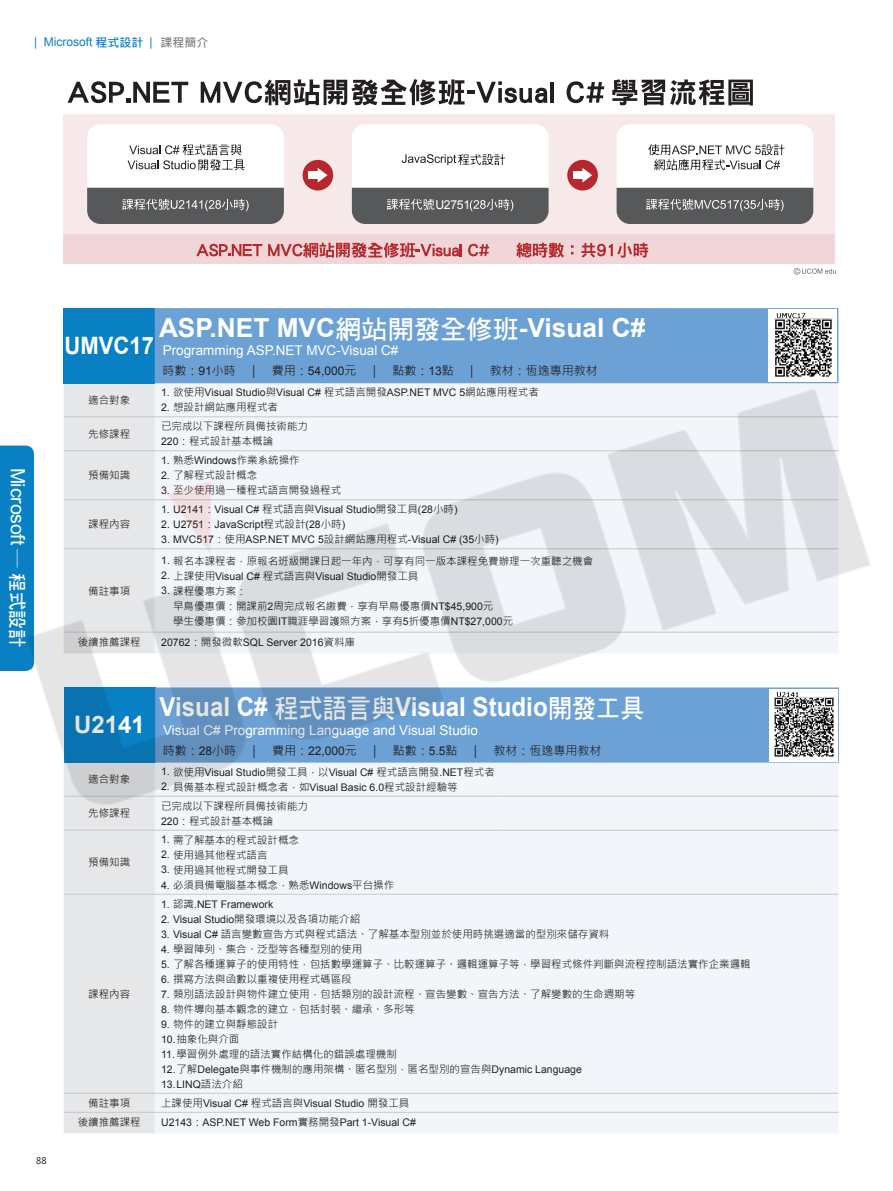
<style>
.page{position:relative;width:893px;height:1191px;background:#fff}
.page>*{position:absolute;margin:0;border:0;box-sizing:border-box;transform-origin:0 0}
.t1{font:700 26.25px "Arial";color:#fff;scale:.92 1}
.t2{font:700 26.25px "Arial";color:#fff}
.t3{font:700 24px "Arial";color:#fff;scale:.92 1}
.t4{font:700 24px "Arial";color:#fff}
.t5{font:19.5px "DF Hei Md WINP HK BF";color:#fff}
.t6{font:13.5px "Arial";color:#fff}
.t7{font:12.3px "Arial";letter-spacing:-.025em;color:#fff}
.t8{font:12px "Microsoft Jheng Hei";color:#231f20}
.t9{font:12px "Arial";color:#0980c4}
.t10{font:10.5px/15px "Microsoft Jheng Hei";color:#231f20}
.t11{font:10.5px/15px "Arial";color:#231f20}
.t12{font:9px "Microsoft Jheng Hei";color:#231f20}
.s1{font-family:"Microsoft Jheng Hei";font-weight:700}
.s2{font-family:"Microsoft Jheng Hei";font-weight:700;color:#828487}
.s3{font-family:"DF Hei Bd HK BF";font-size:18.6px}
.s4{font-family:"DF Hei Bd HK BF";font-weight:400}
.s5{font-family:"Arial"}
.s6{font-family:"Microsoft Jheng Hei"}
</style>
<div class="page">
<img style="left:0;top:79px;width:870px;height:1055px">
<p class="t9" style="left:34px;top:34px;width:176px">| Microsoft <span class="s1">程式設計</span> | <span class="s2">課程簡介</span></p>
<p class="t7" style="left:435px;top:196px;width:36px">U2751</p>
<h3 class="t5" style="left:28px;top:467px;width:181px;rotate:90deg">Microsoft <span class="s3">― 程式設計</span></h3>
<h1 class="t2" style="left:159px;top:310px;width:488px">ASP.NET MVC<span class="s4">網站開發全修班</span>-Visual C#</h1>
<p class="t6" style="left:163px;top:342px;width:237px">Programming ASP.NET MVC-Visual C#</p>
<p class="t8" style="left:162px;top:363px;width:437px">時數：<span class="s5">91</span>小時　｜　費用：<span class="s5">54,000</span>元　｜　點數：<span class="s5">13</span>點　｜　教材：恆逸專用教材</p>
<h2 class="t3" style="left:64px;top:329px;width:99px">UMVC17</h2>
<p class="t10" style="left:88px;top:392px;width:43px">適合對象</p>
<p class="t11" style="left:161px;top:385px;width:379px">1. <span class="s6">欲使用</span>Visual Studio<span class="s6">與</span>Visual C# <span class="s6">程式語言開發</span>ASP.NET MVC 5<span class="s6">網站應用程式者</span></p>
<p class="t10" style="left:161px;top:400px;width:119px"><span class="s5">2.</span> 想設計網站應用程式者</p>
<p class="t10" style="left:88px;top:426px;width:43px">先修課程</p>
<p class="t10" style="left:161px;top:419px;width:148px">已完成以下課程所具備技術能力<br><span class="s5">220</span>：程式設計基本概論</p>
<p class="t10" style="left:88px;top:468px;width:43px">預備知識</p>
<p class="t11" style="left:161px;top:453px;width:140px">1. <span class="s6">熟悉</span>Windows<span class="s6">作業系統操作</span></p>
<p class="t10" style="left:161px;top:468px;width:98px"><span class="s5">2.</span> 了解程式設計概念</p>
<p class="t10" style="left:161px;top:483px;width:182px"><span class="s5">3.</span> 至少使用過一種程式語言開發過程式</p>
<p class="t10" style="left:88px;top:517px;width:43px">課程內容</p>
<p class="t10" style="left:88px;top:583px;width:43px">備註事項</p>
<p class="t11" style="left:161px;top:502px;width:298px">1. U2141<span class="s6">：</span>Visual C# <span class="s6">程式語言與</span>Visual Studio<span class="s6">開發工具</span>(28<span class="s6">小時</span>)</p>
<p class="t11" style="left:161px;top:517px;width:186px">2. U2751<span class="s6">：</span>JavaScript<span class="s6">程式設計</span>(28<span class="s6">小時</span>)</p>
<p class="t11" style="left:161px;top:532px;width:339px">3. MVC517<span class="s6">：使用</span>ASP.NET MVC 5<span class="s6">設計網站應用程式</span>-Visual C# (35<span class="s6">小時</span>)</p>
<p class="t10" style="left:161px;top:553px;width:434px"><span class="s5">1.</span> 報名本課程者，原報名班級開課日起一年內，可享有同一版本課程免費辦理一次重聽之機會</p>
<p class="t11" style="left:161px;top:568px;width:259px">2. <span class="s6">上課使用</span>Visual C# <span class="s6">程式語言與</span>Visual Studio<span class="s6">開發工具</span></p>
<p class="t10" style="left:173px;top:583px;width:342px;text-indent:-12px"><span class="s5">3.</span> 課程優惠方案：<br>早鳥優惠價：開課前<span class="s5">2</span>周完成報名繳費，享有早鳥優惠價<span class="s5">NT$45,900</span>元<br>學生優惠價：參加校園<span class="s5">IT</span>職涯學習護照方案，享有<span class="s5">5</span>折優惠價<span class="s5">NT$27,000</span>元</p>
<p class="t10" style="left:78px;top:634px;width:64px">後續推薦課程</p>
<p class="t11" style="left:161px;top:634px;width:195px">20762<span class="s6">：開發微軟</span>SQL Server 2016<span class="s6">資料庫</span></p>
<p class="t12" style="left:36px;top:1154px;width:12px">88</p>
<h2 class="t4" style="left:74px;top:709px;width:72px">U2141</h2>
<p class="t10" style="left:88px;top:772px;width:43px">適合對象</p>
<h1 class="t1" style="left:159px;top:689px;width:529px">Visual C# <span class="s4">程式語言與</span>Visual Studio<span class="s4">開發工具</span></h1>
<p class="t6" style="left:163px;top:721px;width:316px">Visual C# Programming Language and Visual Studio</p>
<p class="t8" style="left:163px;top:742px;width:440px">時數：<span class="s5">28</span>小時　｜　費用：<span class="s5">22,000</span>元　｜　點數：<span class="s5">5.5</span>點　｜　教材：恆逸專用教材</p>
<p class="t11" style="left:161px;top:764px;width:335px">1. <span class="s6">欲使用</span>Visual Studio<span class="s6">開發工具，以</span>Visual C# <span class="s6">程式語言開發</span>.NET<span class="s6">程式者</span></p>
<p class="t10" style="left:161px;top:779px;width:298px"><span class="s5">2.</span> 具備基本程式設計概念者，如<span class="s5">Visual Basic 6.0</span>程式設計經驗等</p>
<p class="t10" style="left:88px;top:806px;width:43px">先修課程</p>
<p class="t10" style="left:161px;top:798px;width:148px">已完成以下課程所具備技術能力<br><span class="s5">220</span>：程式設計基本概論</p>
<p class="t10" style="left:88px;top:855px;width:43px">預備知識</p>
<p class="t10" style="left:161px;top:832px;width:140px"><span class="s5">1.</span> 需了解基本的程式設計概念</p>
<p class="t10" style="left:161px;top:847px;width:108px"><span class="s5">2.</span> 使用過其他程式語言</p>
<p class="t10" style="left:161px;top:862px;width:129px"><span class="s5">3.</span> 使用過其他程式開發工具</p>
<p class="t10" style="left:161px;top:877px;width:235px"><span class="s5">4.</span> 必須具備電腦基本概念，熟悉<span class="s5">Windows</span>平台操作</p>
<p class="t10" style="left:88px;top:986px;width:43px">課程內容</p>
<p class="t11" style="left:161px;top:896px;width:114px">1. <span class="s6">認識</span>.NET Framework</p>
<p class="t11" style="left:161px;top:911px;width:201px">2. Visual Studio<span class="s6">開發環境以及各項功能介紹</span></p>
<p class="t10" style="left:161px;top:926px;width:450px"><span class="s5">3. Visual C#</span> 語言變數宣告方式與程式語法、了解基本型別並於使用時挑選適當的型別來儲存資料</p>
<p class="t10" style="left:161px;top:941px;width:203px"><span class="s5">4.</span> 學習陣列、集合、泛型等各種型別的使用</p>
<p class="t10" style="left:161px;top:956px;width:591px"><span class="s5">5.</span> 了解各種運算子的使用特性，包括數學運算子、比較運算子、邏輯運算子等，學習程式條件判斷與流程控制語法實作企業邏輯</p>
<p class="t10" style="left:161px;top:971px;width:192px"><span class="s5">6.</span> 撰寫方法與函數以重複使用程式碼區段</p>
<p class="t10" style="left:161px;top:986px;width:476px"><span class="s5">7.</span> 類別語法設計與物件建立使用，包括類別的設計流程、宣告變數、宣告方法、了解變數的生命週期等</p>
<p class="t10" style="left:161px;top:1001px;width:255px"><span class="s5">8.</span> 物件導向基本觀念的建立，包括封裝、繼承、多形等</p>
<p class="t10" style="left:161px;top:1016px;width:237px"><span class="s5">9.</span> 物件的建立與靜態設計<br><span class="s5">10.</span>抽象化與介面<br><span class="s5">11.</span>學習例外處理的語法實作結構化的錯誤處理機制</p>
<p class="t11" style="left:161px;top:1061px;width:422px">12.<span class="s6">了解</span>Delegate<span class="s6">與事件機制的應用架構、匿名型別，匿名型別的宣告與</span>Dynamic Language<br>13.LINQ<span class="s6">語法介紹</span></p>
<p class="t10" style="left:88px;top:1095px;width:43px">備註事項</p>
<p class="t11" style="left:161px;top:1095px;width:250px"><span class="s6">上課使用</span>Visual C# <span class="s6">程式語言與</span>Visual Studio <span class="s6">開發工具</span></p>
<p class="t10" style="left:78px;top:1114px;width:64px">後續推薦課程</p>
<p class="t11" style="left:161px;top:1115px;width:256px">U2143<span class="s6">：</span>ASP.NET Web Form<span class="s6">實務開發</span>Part 1-Visual C#</p>
</div>
